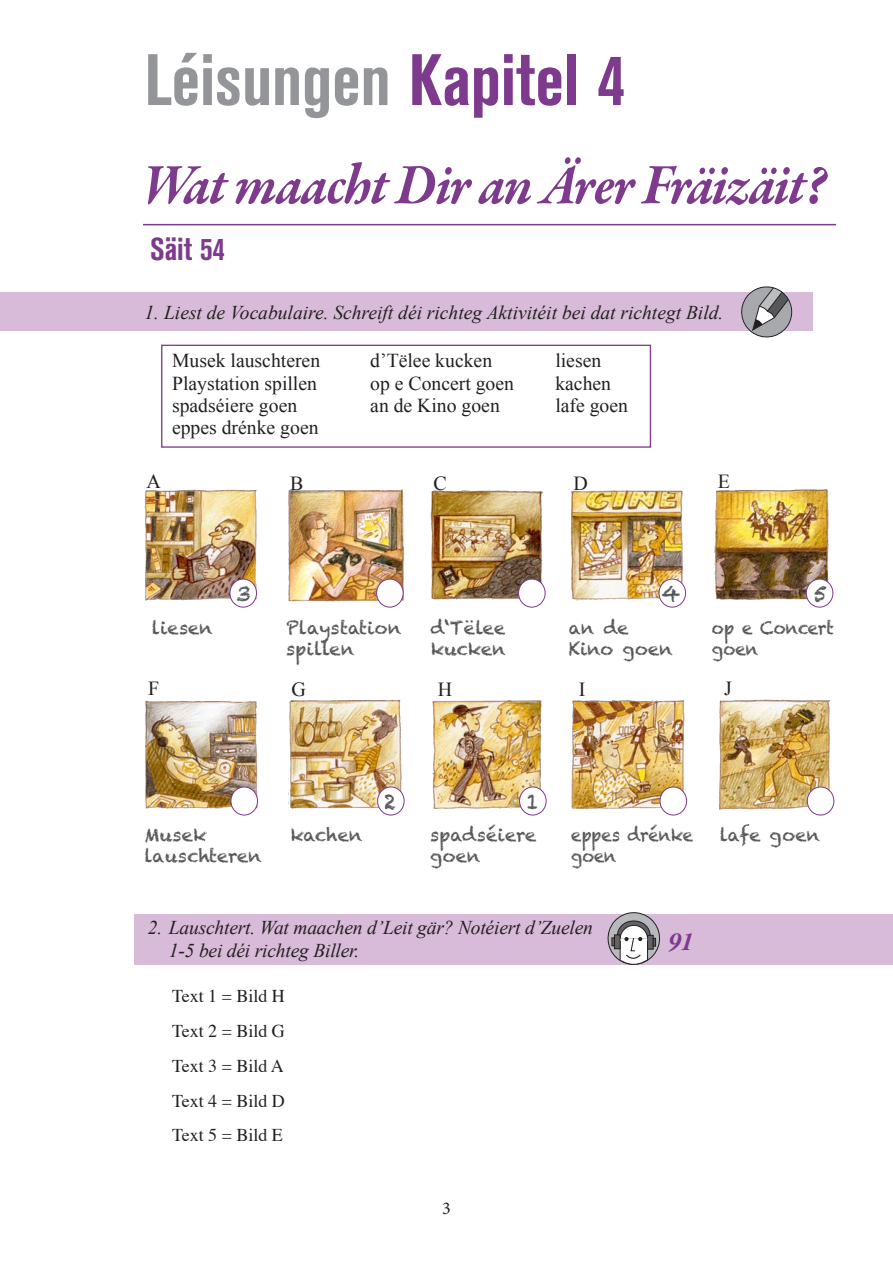
<style>
.page{position:relative;width:893px;height:1263px;background:#fff}
.page>*{position:absolute;margin:0;border:0;box-sizing:border-box;transform-origin:0 0}
.t1{font:700 condensed 72px "Akzidenz Grotesk BE";color:#939598}
.t2{font:italic 700 58.5px "Garamond Premr Pro";letter-spacing:-.025em;color:#7e3a8c;scale:.93 1}
.t3{font:700 condensed 31.5px "Akzidenz Grotesk BE";color:#7e3a8c}
.t4{font:italic 700 27px "Garamond Premr Pro";color:#7e3a8c}
.t5{font:21px "Chalkduster";color:#57585a}
.t6{font:19.95px "Times New Roman";color:#231f20}
.t7{font:19.65px "Times New Roman";color:#231f20}
.t8{font:italic 19.5px "Times New Roman";letter-spacing:-.01em;color:#231f20}
.t9{font:18px/21.6px "Chalkduster";color:#57585a}
.t10{font:18px "Times";color:#231f20}
.t11{font:18px/21.6px "Chalkduster";color:#57585a;scale:.92 1}
.t12{font:18px/21.6px "Chalkduster";color:#57585a;scale:.94 1}
.t13{font:18px "Minion Pro";color:#231f20}
.s1{color:#7e3a8c}
</style>
<div class="page">
<hr style="left:143px;top:224px;width:693px;height:1px;background:#7e3a8c">
<div style="left:0;top:293px;width:812px;height:38px;background:#d7bbd9"></div>
<svg style="left:740px;top:286px;width:53px;height:52px"></svg>
<div style="left:161px;top:345px;width:490px;height:103px;border:1px solid #7e3a8c"></div>
<img style="left:145px;top:490px;width:112px;height:111px">
<img style="left:288px;top:489px;width:116px;height:116px">
<img style="left:430px;top:490px;width:114px;height:111px">
<img style="left:571px;top:490px;width:112px;height:111px">
<img style="left:714px;top:490px;width:116px;height:111px">
<img style="left:145px;top:700px;width:113px;height:109px">
<img style="left:288px;top:699px;width:114px;height:110px">
<img style="left:433px;top:700px;width:110px;height:109px">
<img style="left:571px;top:700px;width:115px;height:109px">
<img style="left:719px;top:699px;width:111px;height:111px">
<div style="left:230px;top:579px;width:27px;height:28px;background:#fff;border-radius:50%"></div>
<div style="left:229px;top:578px;width:28px;height:30px;border:1px solid #7e3a8c;border-radius:50%"></div>
<div style="left:377px;top:579px;width:26px;height:28px;background:#fff;border-radius:50%"></div>
<div style="left:376px;top:578px;width:28px;height:30px;border:1px solid #7e3a8c;border-radius:50%"></div>
<div style="left:519px;top:579px;width:26px;height:28px;background:#fff;border-radius:50%"></div>
<div style="left:518px;top:578px;width:28px;height:30px;border:1px solid #7e3a8c;border-radius:50%"></div>
<div style="left:659px;top:579px;width:27px;height:28px;background:#fff;border-radius:50%"></div>
<div style="left:658px;top:578px;width:28px;height:30px;border:1px solid #7e3a8c;border-radius:50%"></div>
<div style="left:806px;top:579px;width:27px;height:28px;background:#fff;border-radius:50%"></div>
<div style="left:806px;top:578px;width:27px;height:30px;border:1px solid #7e3a8c;border-radius:50%"></div>
<div style="left:231px;top:787px;width:26px;height:28px;background:#fff;border-radius:50%"></div>
<div style="left:230px;top:786px;width:28px;height:29px;border:1px solid #7e3a8c;border-radius:50%"></div>
<div style="left:378px;top:787px;width:26px;height:28px;background:#fff;border-radius:50%"></div>
<div style="left:377px;top:786px;width:28px;height:29px;border:1px solid #7e3a8c;border-radius:50%"></div>
<div style="left:520px;top:787px;width:26px;height:28px;background:#fff;border-radius:50%"></div>
<div style="left:519px;top:786px;width:28px;height:29px;border:1px solid #7e3a8c;border-radius:50%"></div>
<div style="left:660px;top:787px;width:27px;height:28px;background:#fff;border-radius:50%"></div>
<div style="left:659px;top:786px;width:28px;height:29px;border:1px solid #7e3a8c;border-radius:50%"></div>
<div style="left:807px;top:787px;width:27px;height:28px;background:#fff;border-radius:50%"></div>
<div style="left:807px;top:786px;width:27px;height:29px;border:1px solid #7e3a8c;border-radius:50%"></div>
<div style="left:135px;top:914px;width:758px;height:50px;background:#d7bbd9"></div>
<svg style="left:607px;top:912px;width:53px;height:53px"></svg>
<p class="t1" style="left:145px;top:39px;width:482px">Léisungen <span class="s1">Kapitel 4</span></p>
<p class="t2" style="left:143px;top:149px;width:736px">Wat maacht Dir an Ärer Fräizäit?</p>
<p class="t3" style="left:150px;top:231px;width:76px">Säit 54</p>
<p class="t8" style="left:145px;top:299px;width:580px">1. Liest de Vocabulaire. Schreift déi richteg Aktivitéit bei dat richtegt Bild.</p>
<p class="t7" style="left:172px;top:348px;width:150px">Musek lauschteren</p>
<p class="t7" style="left:370px;top:348px;width:123px">d’Tëlee kucken</p>
<p class="t7" style="left:555px;top:348px;width:47px">liesen</p>
<p class="t7" style="left:172px;top:370px;width:146px">Playstation spillen</p>
<p class="t7" style="left:370px;top:370px;width:145px">op e Concert goen</p>
<p class="t7" style="left:555px;top:370px;width:57px">kachen</p>
<p class="t7" style="left:172px;top:392px;width:127px">spadséiere goen</p>
<p class="t7" style="left:370px;top:392px;width:131px">an de Kino goen</p>
<p class="t7" style="left:555px;top:392px;width:74px">lafe goen</p>
<p class="t7" style="left:172px;top:414px;width:148px">eppes drénke goen</p>
<p class="t6" style="left:146px;top:468px;width:16px">A</p>
<p class="t6" style="left:290px;top:469px;width:15px">B</p>
<p class="t6" style="left:433px;top:469px;width:15px">C</p>
<p class="t6" style="left:574px;top:469px;width:16px">D</p>
<p class="t6" style="left:718px;top:468px;width:14px">E</p>
<p class="t5" style="left:236px;top:582px;width:16px">3</p>
<p class="t5" style="left:661px;top:581px;width:21px">4</p>
<p class="t5" style="left:814px;top:582px;width:15px">5</p>
<p class="t9" style="left:152px;top:616px;width:62px">liesen</p>
<p class="t9" style="left:286px;top:616px;width:117px">Playstation spillen</p>
<p class="t9" style="left:430px;top:616px;width:77px">d‘Tëlee kucken</p>
<p class="t9" style="left:569px;top:616px;width:105px">an de<br>Kino goen</p>
<p class="t12" style="left:712px;top:616px;width:132px">op e Concert goen</p>
<p class="t6" style="left:148px;top:675px;width:13px">F</p>
<p class="t6" style="left:292px;top:676px;width:16px">G</p>
<p class="t6" style="left:438px;top:676px;width:16px">H</p>
<p class="t6" style="left:579px;top:676px;width:8px">I</p>
<p class="t6" style="left:724px;top:675px;width:9px">J</p>
<p class="t5" style="left:384px;top:790px;width:13px">2</p>
<p class="t5" style="left:526px;top:790px;width:14px">1</p>
<p class="t9" style="left:145px;top:823px;width:119px">Musek lauschteren</p>
<p class="t9" style="left:290px;top:823px;width:74px">kachen</p>
<p class="t9" style="left:430px;top:823px;width:108px">spadséiere goen</p>
<p class="t11" style="left:571px;top:823px;width:134px">eppes drénke goen</p>
<p class="t9" style="left:720px;top:823px;width:102px">lafe goen</p>
<p class="t8" style="left:148px;top:913px;width:447px">2. Lauschtert. Wat maachen d’Leit gär? Notéiert d’Zuelen</p>
<p class="t8" style="left:169px;top:937px;width:192px">1-5 bei déi richteg Biller.</p>
<p class="t10" style="left:172px;top:979px;width:114px">Text 1 = Bild H</p>
<p class="t10" style="left:172px;top:1014px;width:114px">Text 2 = Bild G</p>
<p class="t10" style="left:172px;top:1049px;width:113px">Text 3 = Bild A</p>
<p class="t10" style="left:172px;top:1084px;width:114px">Text 4 = Bild D</p>
<p class="t10" style="left:172px;top:1118px;width:112px">Text 5 = Bild E</p>
<p class="t13" style="left:442px;top:1196px;width:10px">3</p>
<p class="t4" style="left:668px;top:925px;width:27px">91</p>
</div>
